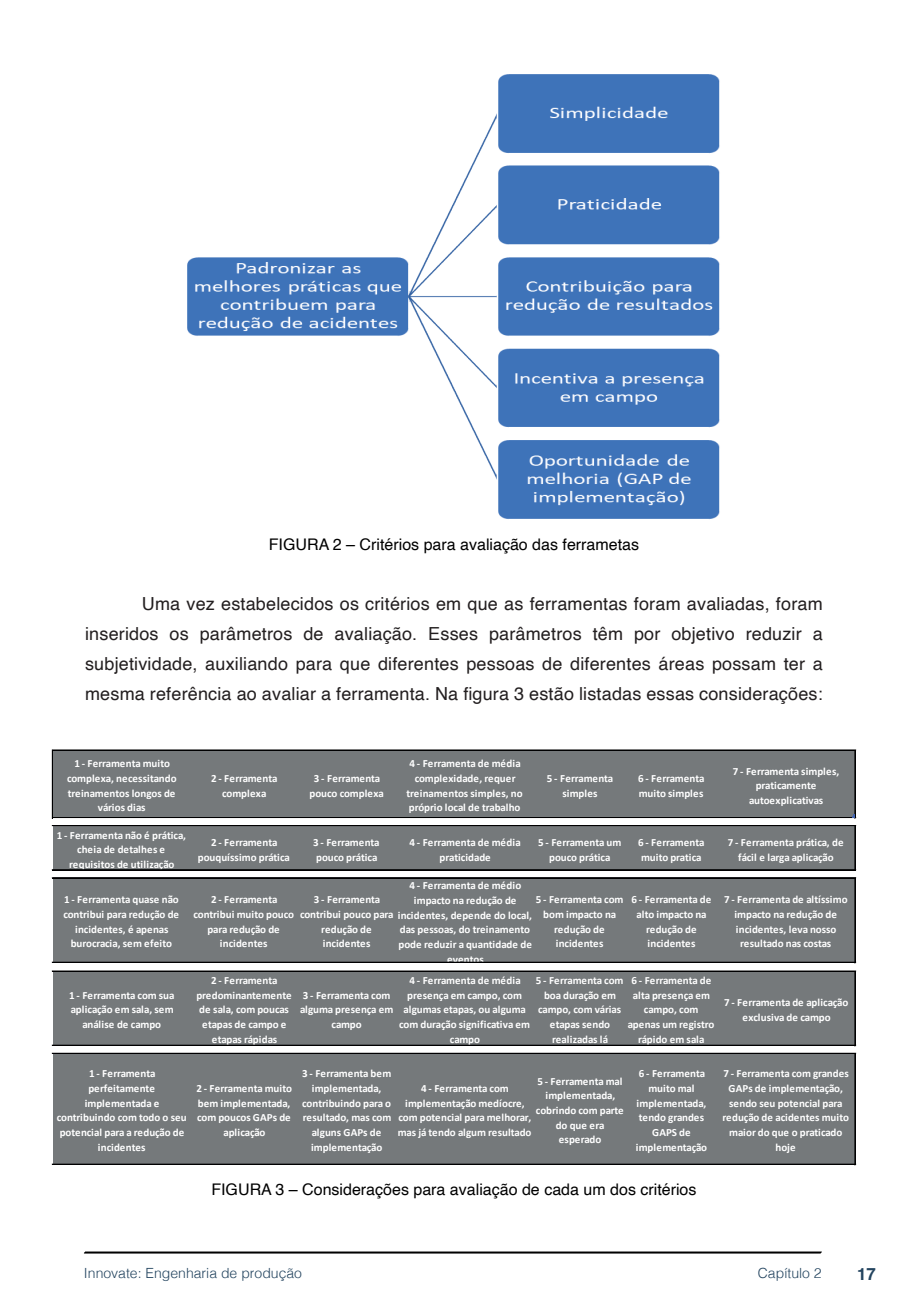
<style>
.page{position:relative;width:908px;height:1304px;background:#fff}
.page>*{position:absolute;margin:0;border:0;box-sizing:border-box;transform-origin:0 0}
.t1{font:18px/30px "Helvetica";letter-spacing:.01em;color:#231f20;text-align:justify}
.t2{font:700 16.8px "Helvetica";color:#23445f}
.t3{font:16px "Helvetica";color:#000}
.t4{font:300 14px "Helvetica";color:#23445f}
.t5{font:700 11px/14.6px "Calibri";letter-spacing:-.005em;color:#fff;text-align:center}
</style>
<div class="page">
<svg style="left:84px;top:1251px;width:737px;height:3px;background:#515151"></svg>
<img style="left:187px;top:74px;width:533px;height:445px">
<div style="left:53px;top:751px;width:802px;height:67px;background:#75797b"></div>
<div style="left:53px;top:826px;width:802px;height:44px;background:#75797b"></div>
<div style="left:53px;top:878px;width:802px;height:85px;background:#75797b"></div>
<div style="left:53px;top:971px;width:802px;height:75px;background:#75797b"></div>
<div style="left:53px;top:1053px;width:802px;height:112px;background:#75797b"></div>
<hr style="left:854px;top:751px;width:1px;height:67px;background:#000001">
<hr style="left:854px;top:826px;width:1px;height:44px;background:#000001">
<hr style="left:854px;top:878px;width:1px;height:85px;background:#000001">
<hr style="left:854px;top:972px;width:1px;height:74px;background:#000001">
<hr style="left:52px;top:750px;width:1px;height:68px;background:#000001">
<hr style="left:854px;top:1054px;width:1px;height:111px;background:#000001">
<hr style="left:53px;top:750px;width:802px;height:1px;background:#000001">
<hr style="left:53px;top:817px;width:802px;height:1px;background:#000001">
<hr style="left:53px;top:818px;width:802px;height:1px;background:#000001">
<hr style="left:52px;top:825px;width:803px;height:1px;background:#000001">
<hr style="left:52px;top:826px;width:803px;height:1px;background:#000001">
<hr style="left:52px;top:869px;width:803px;height:1px;background:#000001">
<hr style="left:52px;top:870px;width:803px;height:1px;background:#000001">
<hr style="left:52px;top:877px;width:803px;height:1px;background:#000001">
<hr style="left:52px;top:878px;width:803px;height:1px;background:#000001">
<hr style="left:52px;top:962px;width:803px;height:1px;background:#000001">
<hr style="left:52px;top:971px;width:803px;height:1px;background:#000001">
<hr style="left:52px;top:1045px;width:803px;height:1px;background:#000001">
<hr style="left:52px;top:1053px;width:803px;height:1px;background:#000001">
<hr style="left:52px;top:1164px;width:803px;height:1px;background:#000001">
<h3 class="t3" style="left:269px;top:532px;width:371px">FIGURA 2 – Critérios para avaliação das ferrametas</h3>
<p class="t1" style="left:85px;top:589px;width:738px;text-indent:57px">Uma vez estabelecidos os critérios em que as ferramentas foram avaliadas, foram inseridos os parâmetros de avaliação. Esses parâmetros têm por objetivo reduzir a subjetividade, auxiliando para que diferentes pessoas de diferentes áreas possam ter a mesma referência ao avaliar a ferramenta. Na figura 3 estão listadas essas considerações:</p>
<p class="t5" style="left:67px;top:756px;width:111px">1 - Ferramenta muito complexa, necessitando treinamentos longos de vários dias</p>
<p class="t5" style="left:211px;top:771px;width:68px">2 - Ferramenta complexa</p>
<p class="t5" style="left:309px;top:771px;width:76px">3 - Ferramenta pouco complexa</p>
<p class="t5" style="left:406px;top:756px;width:118px">4 - Ferramenta de média complexidade, requer treinamentos simples, no próprio local de trabalho</p>
<p class="t5" style="left:546px;top:771px;width:68px">5 - Ferramenta simples</p>
<p class="t5" style="left:637px;top:771px;width:68px;text-align:left">6 - Ferramenta muito simples</p>
<p class="t5" style="left:732px;top:763px;width:108px">7 - Ferramenta simples, praticamente autoexplicativas</p>
<p class="t5" style="left:57px;top:827px;width:131px">1 - Ferramenta não é prática, cheia de detalhes e requisitos de utilização</p>
<p class="t5" style="left:198px;top:835px;width:94px">2 - Ferramenta pouquíssimo prática</p>
<p class="t5" style="left:313px;top:835px;width:68px;text-align:left">3 - Ferramenta pouco prática</p>
<p class="t5" style="left:409px;top:835px;width:113px">4 - Ferramenta de média praticidade</p>
<p class="t5" style="left:538px;top:835px;width:85px">5 - Ferramenta um pouco prática</p>
<p class="t5" style="left:637px;top:835px;width:68px;text-align:left">6 - Ferramenta muito pratica</p>
<p class="t5" style="left:727px;top:835px;width:117px">7 - Ferramenta prática, de fácil e larga aplicação</p>
<p class="t5" style="left:63px;top:892px;width:117px">1 - Ferramenta quase não contribui para redução de incidentes, é apenas burocracia, sem efeito</p>
<p class="t5" style="left:193px;top:892px;width:102px">2 - Ferramenta contribui muito pouco para redução de incidentes</p>
<p class="t5" style="left:300px;top:891px;width:233px;line-height:15.4px;text-align:left;text-indent:14px">3 - Ferramenta<br>contribui pouco para incidentes, depende do local,</p>
<p class="t5" style="left:409px;top:878px;width:113px">4 - Ferramenta de médio impacto na redução de</p>
<p class="t5" style="left:398px;top:922px;width:135px">das pessoas, do treinamento pode reduzir a quantidade de eventos</p>
<p class="t5" style="left:535px;top:892px;width:89px">5 - Ferramenta com bom impacto na redução de incidentes</p>
<p class="t5" style="left:631px;top:892px;width:81px">6 - Ferramenta de alto impacto na redução de incidentes</p>
<p class="t5" style="left:723px;top:892px;width:125px">7 - Ferramenta de altíssimo impacto na redução de incidentes, leva nosso resultado nas costas</p>
<p class="t5" style="left:321px;top:921px;width:52px;text-align:left">redução de incidentes</p>
<p class="t5" style="left:69px;top:987px;width:107px">1 - Ferramenta com sua aplicação em sala, sem análise de campo</p>
<p class="t5" style="left:57px;top:1066px;width:131px">1 - Ferramenta perfeitamente implementada e contribuindo com todo o seu potencial para a redução de incidentes</p>
<p class="t5" style="left:196px;top:973px;width:97px">2 - Ferramenta predominantemente de sala, com poucas etapas de campo e etapas rápidas</p>
<p class="t5" style="left:399px;top:973px;width:132px">4 - Ferramenta de média presença em campo, com algumas etapas, ou alguma com duração significativa em campo</p>
<p class="t5" style="left:535px;top:973px;width:89px">5 - Ferramenta com boa duração em campo, com várias etapas sendo realizadas lá</p>
<p class="t5" style="left:627px;top:973px;width:88px">6 - Ferramenta de alta presença em campo, com apenas um registro rápido em sala</p>
<p class="t5" style="left:300px;top:987px;width:95px">3 - Ferramenta com alguma presença em campo</p>
<p class="t5" style="left:723px;top:995px;width:126px">7 - Ferramenta de aplicação exclusiva de campo</p>
<p class="t5" style="left:302px;top:1066px;width:90px">3 - Ferramenta bem implementada, contribuindo para o resultado, mas com alguns GAPs de implementação</p>
<p class="t5" style="left:397px;top:1081px;width:135px">4 - Ferramenta com implementação medíocre, com potencial para melhorar, mas já tendo algum resultado</p>
<p class="t5" style="left:535px;top:1073px;width:89px">5 - Ferramenta mal implementada, cobrindo com parte do que era esperado</p>
<p class="t5" style="left:635px;top:1066px;width:73px">6 - Ferramenta muito mal implementada, tendo grandes<br>GAPS de implementação</p>
<p class="t5" style="left:722px;top:1066px;width:128px">7 - Ferramenta com grandes<br>GAPs de implementação, sendo seu potencial para redução de acidentes muito maior do que o praticado hoje</p>
<h3 class="t3" style="left:211px;top:1177px;width:486px">FIGURA 3 – Considerações para avaliação de cada um dos critérios</h3>
<p class="t5" style="left:196px;top:1081px;width:97px">2 - Ferramenta muito bem implementada, com poucos GAPs de aplicação</p>
<p class="t4" style="left:84px;top:1261px;width:219px">Innovate: Engenharia de produção</p>
<p class="t4" style="left:757px;top:1261px;width:65px">Capítulo 2</p>
<h2 class="t2" style="left:856px;top:1264px;width:20px">17</h2>
</div>
